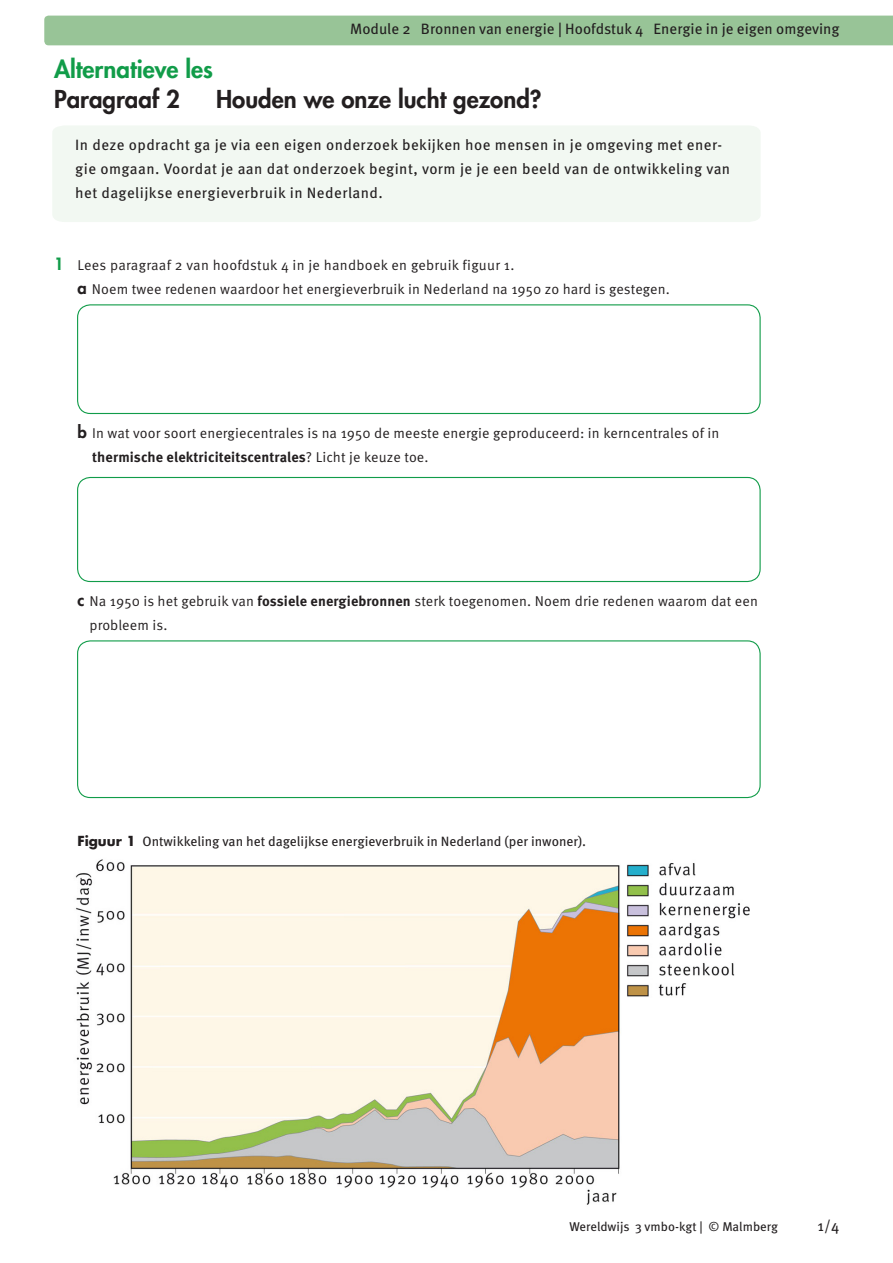
<style>
.page{position:relative;width:893px;height:1263px;background:#fff}
.page>*{position:absolute;margin:0;border:0;box-sizing:border-box;transform-origin:0 0}
.t1{font:800 24px "Futura Std";color:#231f20}
.t2{font:800 24px "Futura Std";color:#119c49}
.t3{font:15px/24px "Meta OT";letter-spacing:.03em;color:#231f20}
.t4{font:15px "Meta OT";color:#231f20}
.t5{font:14.25px/24px "Meta OT";letter-spacing:.01em;color:#231f20}
.t6{font:13.5px "Meta OT";color:#231f20}
.t7{font:12.75px "Meta OT";color:#231f20}
.s1{font-family:"Futura Std";font-weight:800;font-size:16.5px;color:#119c49}
.s2{font-family:"Futura Std";font-weight:800;font-size:16.5px}
.s3{font-weight:700}
.s4{font-family:"Futura Std";font-weight:700}
</style>
<div class="page">
<div style="left:44px;top:16px;width:849px;height:29px;background:#98c497"></div>
<div style="left:53px;top:126px;width:707px;height:96px;background:#f2f8f2"></div>
<div style="left:77px;top:304px;width:684px;height:110px;border:1px solid #119c49;border-radius:13px"></div>
<div style="left:77px;top:640px;width:684px;height:158px;border:1px solid #119c49;border-radius:13px"></div>
<div style="left:77px;top:477px;width:684px;height:105px;border:1px solid #119c49;border-radius:13px"></div>
<img style="left:75px;top:859px;width:545px;height:346px">
<img style="left:627px;top:863px;width:123px;height:134px">
<p class="t4" style="left:350px;top:20px;width:491px">Module 2 Bronnen van energie | Hoofdstuk 4 Energie in je eigen omgeving</p>
<h1 class="t2" style="left:54px;top:54px;width:161px">Alternatieve les</h1>
<h1 class="t1" style="left:54px;top:84px;width:128px">Paragraaf 2</h1>
<h1 class="t1" style="left:216px;top:84px;width:327px">Houden we onze lucht gezond?</h1>
<p class="t3" style="left:75px;top:133px;width:656px">In deze opdracht ga je via een eigen onderzoek bekijken hoe mensen in je omgeving met ener&shy;gie omgaan. Voordat je aan dat onderzoek begint, vorm je je een beeld van de ontwikkeling van het dagelijkse energieverbruik in Nederland.</p>
<p class="t5" style="left:77px;top:253px;width:594px;text-indent:-23px"><span class="s1">1</span> Lees paragraaf 2 van hoofdstuk 4 in je handboek en gebruik figuur 1.<br><span class="s2">a</span> Noem twee redenen waardoor het energieverbruik in Nederland na 1950 zo hard is gestegen.</p>
<p class="t5" style="left:92px;top:421px;width:629px;text-indent:-15px"><span class="s2">b</span> In wat voor soort energiecentrales is na 1950 de meeste energie geproduceerd: in kerncentrales of in <span class="s3">thermische elektriciteitscentrales</span>? Licht je keuze toe.</p>
<p class="t5" style="left:89px;top:589px;width:670px;text-indent:-12px"><span class="s2">c</span> Na 1950 is het gebruik van <span class="s3">fossiele energiebronnen</span> sterk toegenomen. Noem drie redenen waarom dat een probleem is.</p>
<p class="t6" style="left:77px;top:833px;width:510px"><span class="s4">Figuur 1</span> Ontwikkeling van het dagelijkse energieverbruik in Nederland (per inwoner).</p>
<p class="t7" style="left:569px;top:1218px;width:210px">Wereldwijs 3 vmbo-kgt | © Malmberg</p>
<p class="t3" style="left:818px;top:1213px;width:23px">1/4</p>
</div>
